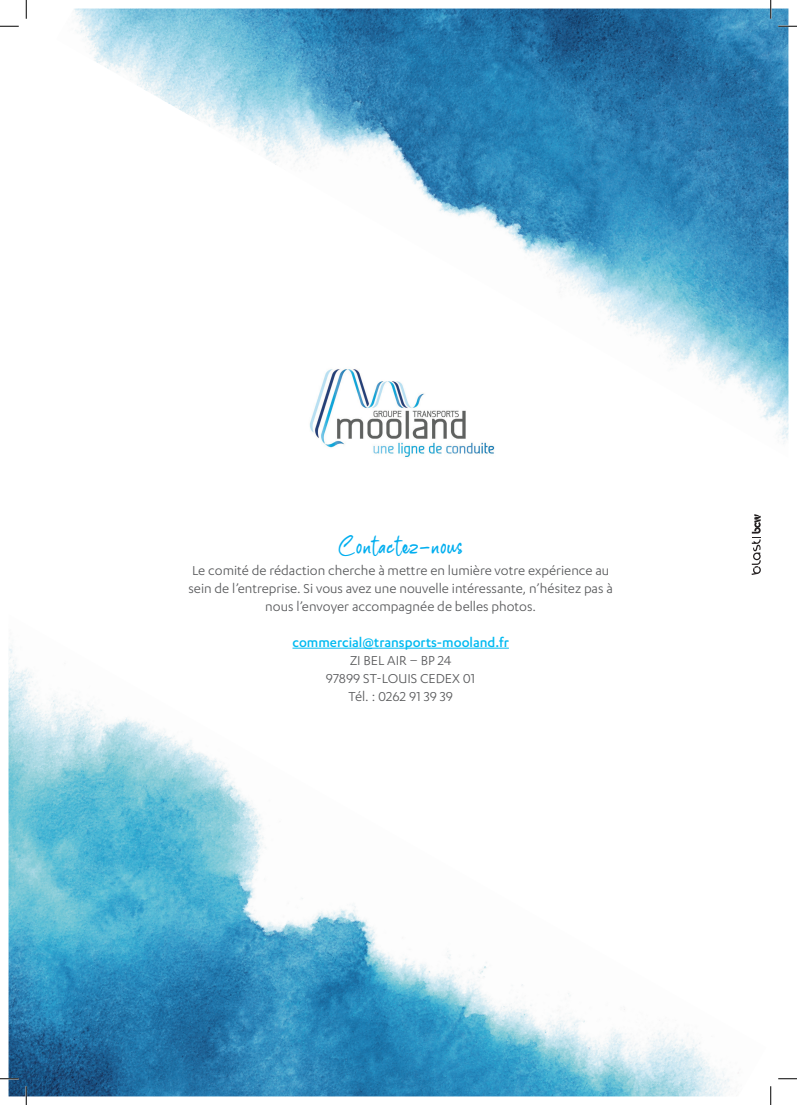
<style>
.page{position:relative;width:797px;height:1105px;background:#fff}
.page>*{position:absolute;margin:0;border:0;box-sizing:border-box;transform-origin:0 0}
.t1{font:33px "The Rambler";letter-spacing:.03em;color:#00aeef}
.t2{font:15px/18px "Karbon";color:#57585a;text-align:center}
.t3{font:500 15px "Karbon";color:#00baf1}
</style>
<div class="page">
<img style="left:9px;top:645px;width:730px;height:451px">
<img style="left:73px;top:9px;width:715px;height:435px">
<img style="left:304px;top:359px;width:193px;height:98px">
<svg style="left:751px;top:514px;width:10px;height:61px"></svg>
<hr style="left:292px;top:648px;width:217px;height:1px;background:#00baf1">
<svg style="left:0;top:25px;width:19px;height:2px"></svg>
<svg style="left:778px;top:25px;width:19px;height:2px"></svg>
<svg style="left:0;top:1078px;width:19px;height:1px"></svg>
<svg style="left:778px;top:1078px;width:19px;height:1px"></svg>
<svg style="left:25px;top:0;width:2px;height:19px"></svg>
<svg style="left:25px;top:1086px;width:2px;height:19px"></svg>
<svg style="left:770px;top:0;width:1px;height:19px"></svg>
<svg style="left:770px;top:1086px;width:1px;height:19px"></svg>
<h1 class="t1" style="left:339px;top:526px;width:125px">Contactez-nous</h1>
<p class="t2" style="left:188px;top:561px;width:426px">Le comité de rédaction cherche à mettre en lumière votre expérience au sein de l’entreprise. Si vous avez une nouvelle intéressante, n’hésitez pas à nous l’envoyer accompagnée de belles photos.</p>
<p class="t3" style="left:292px;top:634px;width:218px">commercial@transports-mooland.fr</p>
<p class="t2" style="left:326px;top:651px;width:151px">ZI BEL AIR – BP 24<br>97899 ST-LOUIS CEDEX 01<br>Tél. : 0262 91 39 39</p>
</div>
